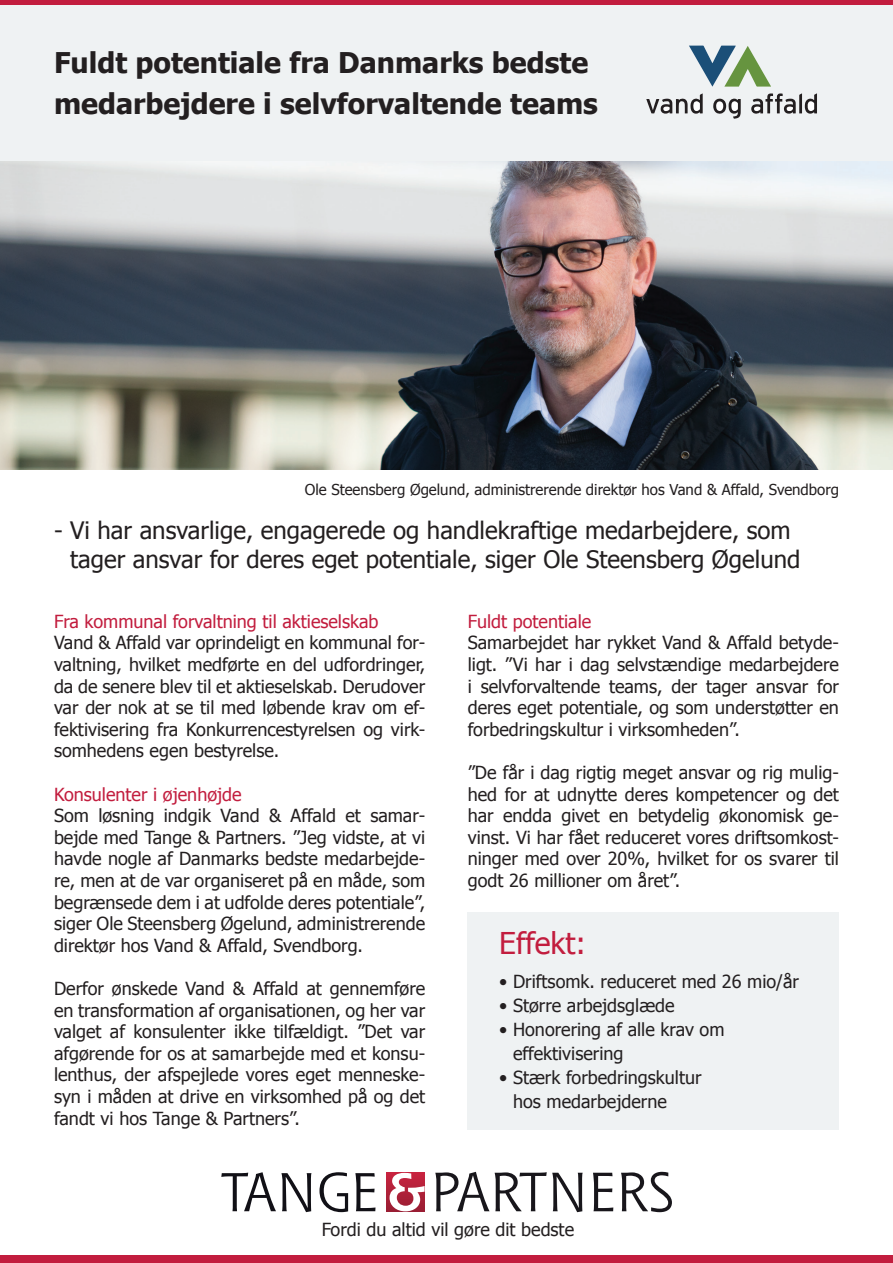
<style>
.page{position:relative;width:893px;height:1263px;background:#fff}
.page>*{position:absolute;margin:0;border:0;box-sizing:border-box;transform-origin:0 0}
.t1{font:30px "Tahoma";color:#c21d3e}
.t2{font:700 28.5px/41.4px "Tahoma";color:#231f20}
.t3{font:24px/28.8px "Tahoma";color:#231f20}
.t4{font:18px/21.6px "Tahoma";color:#231f20;text-align:justify}
.t5{font:18px "Tahoma";color:#c21d3e}
.t6{font:15px "Tahoma";color:#231f20}
</style>
<div class="page">
<div style="left:0;top:4px;width:893px;height:158px;background:#eff2f3"></div>
<div style="left:468px;top:912px;width:371px;height:218px;background:#eff2f3"></div>
<div style="left:0;top:1256px;width:893px;height:7px;background:#c21d3e"></div>
<hr style="left:0;top:0;width:893px;height:4px;background:#c21d3e">
<img style="left:0;top:162px;width:893px;height:308px">
<div style="left:386px;top:1173px;width:39px;height:38px;background:linear-gradient(to bottom,#c8243f,#9a1e33)"></div>
<svg style="left:390px;top:1173px;width:35px;height:38px"></svg>
<svg style="left:221px;top:1172px;width:90px;height:40px"></svg>
<svg style="left:319px;top:1172px;width:29px;height:40px"></svg>
<svg style="left:355px;top:1173px;width:20px;height:38px"></svg>
<svg style="left:435px;top:1172px;width:54px;height:39px"></svg>
<svg style="left:495px;top:1172px;width:88px;height:40px"></svg>
<svg style="left:593px;top:1173px;width:20px;height:38px"></svg>
<svg style="left:621px;top:1172px;width:51px;height:40px"></svg>
<svg style="left:646px;top:46px;width:171px;height:73px"></svg>
<h2 class="t2" style="left:54px;top:40px;width:545px">Fuldt potentiale fra Danmarks bedste medarbejdere i selvforvaltende teams</h2>
<p class="t6" style="left:305px;top:479px;width:536px">Ole Steensberg Øgelund, administrerende direktør hos Vand &amp; Affald, Svendborg</p>
<h3 class="t3" style="left:70px;top:515px;width:732px;text-indent:-16px">- Vi har ansvarlige, engagerede og handlekraftige medarbejdere, som tager ansvar for deres eget potentiale, siger Ole Steensberg Øgelund</h3>
<p class="t5" style="left:54px;top:609px;width:326px">Fra kommunal forvaltning til aktieselskab</p>
<p class="t4" style="left:54px;top:631px;width:373px">Vand &amp; Affald var oprindeligt en kommunal for&shy;valtning, hvilket medførte en del udfordringer, da de senere blev til et aktieselskab. Derudover var der nok at se til med løbende krav om ef&shy;fektivisering fra Konkurrencestyrelsen og virk&shy;somhedens egen bestyrelse.</p>
<p class="t5" style="left:54px;top:782px;width:189px">Konsulenter i øjenhøjde</p>
<p class="t4" style="left:54px;top:804px;width:373px">Som løsning indgik Vand &amp; Affald et samar&shy;bejde med Tange &amp; Partners. ”Jeg vidste, at vi havde nogle af Danmarks bedste medarbejde&shy;re, men at de var organiseret på en måde, som begrænsede dem i at udfolde deres potentiale”, siger Ole Steensberg Øgelund, administrerende direktør hos Vand &amp; Affald, Svendborg.</p>
<p class="t4" style="left:54px;top:977px;width:373px">Derfor ønskede Vand &amp; Affald at gennemføre en transformation af organisationen, og her var valget af konsulenter ikke tilfældigt. ”Det var afgørende for os at samarbejde med et konsu&shy;lenthus, der afspejlede vores eget menneske&shy;syn i måden at drive en virksomhed på og det fandt vi hos Tange &amp; Partners”.</p>
<p class="t5" style="left:468px;top:609px;width:125px">Fuldt potentiale</p>
<p class="t4" style="left:468px;top:631px;width:373px">Samarbejdet har rykket Vand &amp; Affald betyde&shy;ligt. ”Vi har i dag selvstændige medarbejdere i selvforvaltende teams, der tager ansvar for deres eget potentiale, og som understøtter en forbedringskultur i virksomheden”.</p>
<p class="t4" style="left:468px;top:761px;width:373px">”De får i dag rigtig meget ansvar og rig mulig&shy;hed for at udnytte deres kompetencer og det har endda givet en betydelig økonomisk ge&shy;vinst. Vi har fået reduceret vores driftsomkost&shy;ninger med over 20%, hvilket for os svarer til godt 26 millioner om året”.</p>
<h1 class="t1" style="left:499px;top:923px;width:88px">Effekt:</h1>
<p class="t4" style="left:499px;top:970px;width:301px">• Driftsomk. reduceret med 26 mio/år</p>
<p class="t4" style="left:499px;top:994px;width:177px">• Større arbejdsglæde</p>
<p class="t4" style="left:513px;top:1017px;width:213px;line-height:24px;text-indent:-14px">• Honorering af alle krav om effektivisering</p>
<p class="t4" style="left:513px;top:1065px;width:190px;line-height:24px;text-indent:-14px">• Stærk forbedringskultur hos medarbejderne</p>
<p class="t4" style="left:322px;top:1217px;width:254px">Fordi du altid vil gøre dit bedste</p>
</div>
